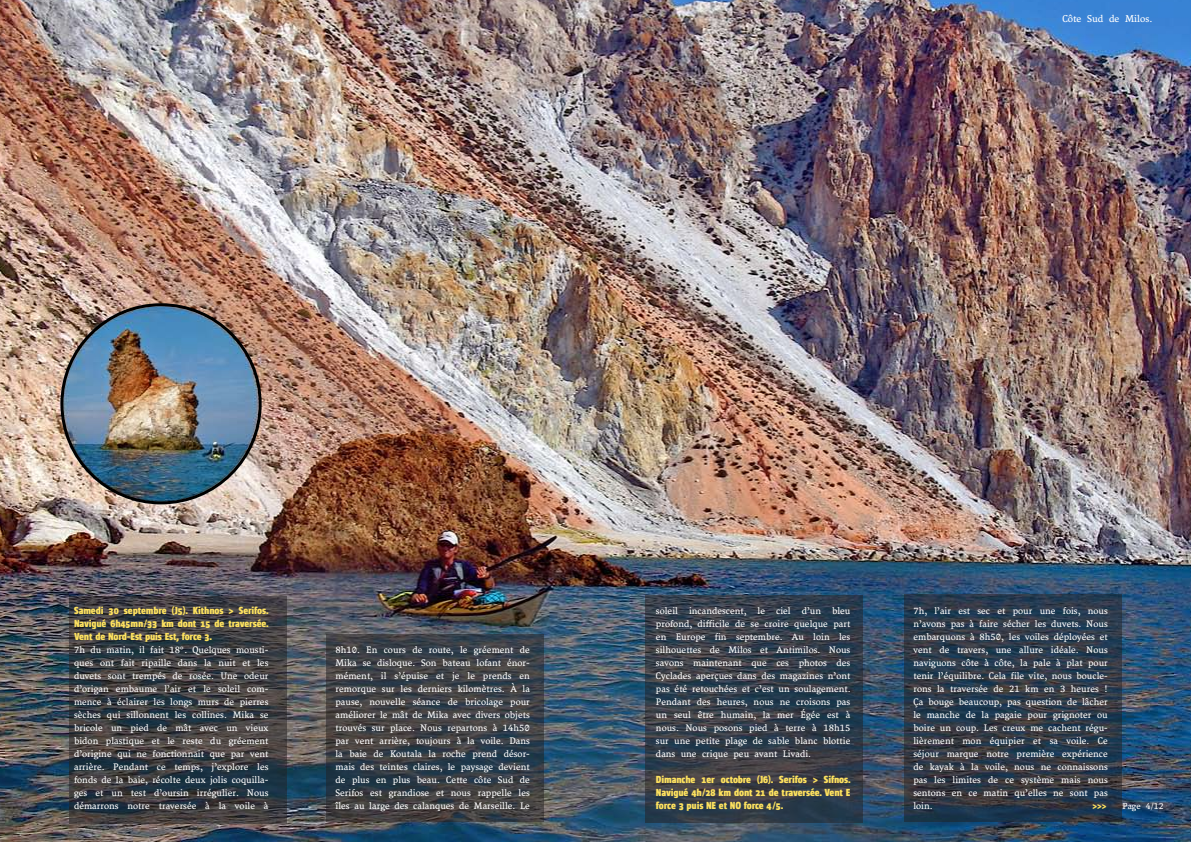
<style>
.page{position:relative;width:1191px;height:842px;background:#fff}
.page>*{position:absolute;margin:0;border:0;box-sizing:border-box;transform-origin:0 0}
.t1{font:800 condensed 9.5px/13px "Ubik";color:#fee25f;text-align:justify}
.t2{font:9px "Zlexis";color:#fff}
.t3{font:8.6px/13px "Zlexis";color:#fff;text-align:justify}
.t4{font:800 condensed 8.6px "Ubik";color:#fee25f}
.t5{font:8px "Zlexis";color:#fff}
</style>
<div class="page">
<img style="left:1px;top:0;width:1190px;height:842px">
<svg style="left:69px;top:596px;width:217px;height:227px;background:#3a3c40"></svg>
<svg style="left:326px;top:635px;width:217px;height:187px;background:#3b3f45"></svg>
<svg style="left:645px;top:595px;width:217px;height:227px;background:#343d48"></svg>
<svg style="left:904px;top:595px;width:218px;height:227px;background:#2d3947"></svg>
<p class="t2" style="left:1062px;top:13px;width:91px">Côte Sud de Milos.</p>
<p class="t1" style="left:74px;top:604px;width:196px">Samedi 30 septembre (J5). Kithnos &gt; Serifos.<br>Navigué 6h45mn/33 km dont 15 de traversée.<br>Vent de Nord-Est puis Est, force 3.</p>
<p class="t3" style="left:74px;top:643px;width:196px">7h du matin, il fait 18°. Quelques mousti&shy;ques ont fait ripaille dans la nuit et les duvets sont trempés de rosée. Une odeur d’origan embaume l’air et le soleil com&shy;mence à éclairer les longs murs de pierres sèches qui sillonnent les collines. Mika se bricole un pied de mât avec un vieux bidon plastique et le reste du gréement d’origine qui ne fonctionnait que par vent arrière. Pendant ce temps, j’explore les fonds de la baie, récolte deux jolis coquilla&shy;ges et un test d’oursin irrégulier. Nous démarrons notre traversée à la voile à</p>
<p class="t3" style="left:335px;top:643px;width:196px">8h10. En cours de route, le gréement de Mika se disloque. Son bateau lofant énor&shy;mément, il s’épuise et je le prends en remorque sur les derniers kilomètres. À la pause, nouvelle séance de bricolage pour améliorer le mât de Mika avec divers objets trouvés sur place. Nous repartons à 14h50 par vent arrière, toujours à la voile. Dans la baie de Koutala la roche prend désor&shy;mais des teintes claires, le paysage devient de plus en plus beau. Cette côte Sud de Serifos est grandiose et nous rappelle les îles au large des calanques de Marseille. Le</p>
<p class="t3" style="left:656px;top:604px;width:196px;text-indent:176px">bleu profond, difficile de se croire quelque part en Europe fin septembre. Au loin les silhouettes de Milos et Antimilos. Nous savons maintenant que ces photos des Cyclades aperçues dans des magazines n’ont pas été retouchées et c’est un soulagement.<br>Pendant des heures, nous ne croisons pas un seul être humain, la mer Égée est à nous. Nous posons pied à terre à 18h15 sur une petite plage de sable blanc blottie dans une crique peu avant Livadi.</p>
<p class="t1" style="left:656px;top:773px;width:196px">Dimanche 1er octobre (J6). Serifos &gt; Sifnos.<br>Navigué 4h/28 km dont 21 de traversée. Vent E force 3 puis NE et NO force 4/5.</p>
<p class="t3" style="left:656px;top:604px;width:23px">soleil</p>
<p class="t3" style="left:689px;top:604px;width:59px">incandescent,</p>
<p class="t3" style="left:757px;top:604px;width:9px">le</p>
<p class="t3" style="left:776px;top:604px;width:16px">ciel</p>
<p class="t3" style="left:801px;top:604px;width:21px">d’un</p>
<p class="t3" style="left:913px;top:604px;width:196px">7h, l’air est sec et pour une fois, nous n’avons pas à faire sécher les duvets. Nous embarquons à 8h50, les voiles déployées et vent de travers, une allure idéale. Nous naviguons côte à côte, la pale à plat pour tenir l’équilibre. Cela file vite, nous boucle&shy;rons la traversée de 21 km en 3 heures !<br>Ça bouge beaucoup, pas question de lâcher le manche de la pagaie pour grignoter ou boire un coup. Les creux me cachent régu&shy;lièrement mon équipier et sa voile. Ce séjour marque notre première expérience de kayak à la voile, nous ne connaissons pas les limites de ce système mais nous sentons en ce matin qu’elles ne sont pas loin.</p>
<p class="t4" style="left:1092px;top:800px;width:15px">&gt;&gt;&gt;</p>
<p class="t5" style="left:1122px;top:800px;width:43px">Page 4/12</p>
</div>
